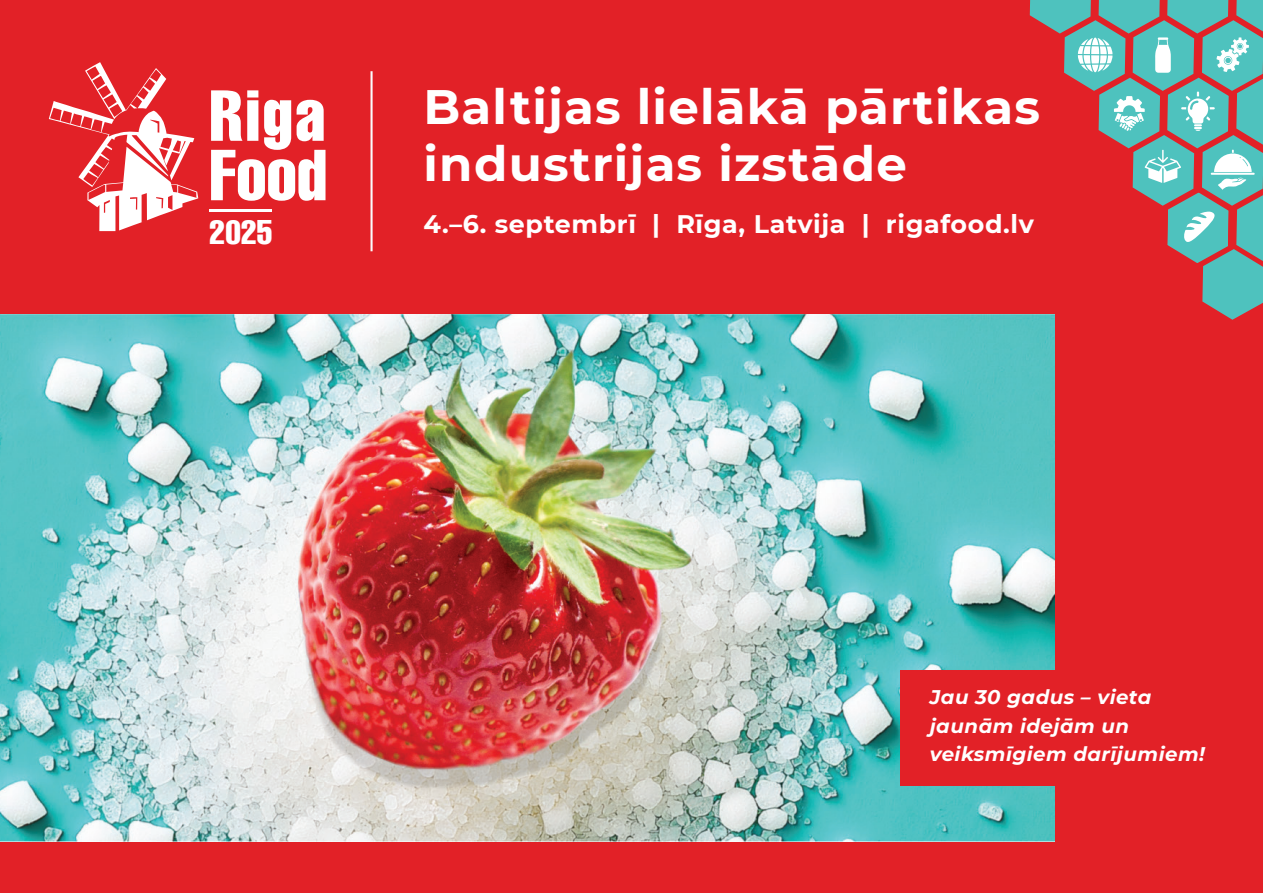
<style>
.page{position:relative;width:1263px;height:893px;background:#e22127}
.page>*{position:absolute;margin:0;border:0;box-sizing:border-box;transform-origin:0 0}
.t1{font:70.8px/59.4px "Rim Helvetica Compr";letter-spacing:.02em;color:#fff}
.t2{font:700 48.3px/57px "Montserrat";letter-spacing:.025em;color:#fff}
.t3{font:33.45px "Rim Helvetica Compr";color:#fff}
.t4{font:700 25.35px "Montserrat";letter-spacing:.025em;color:#fff}
.t5{font:italic 700 19.8px/28.3px "Montserrat";letter-spacing:.025em;color:#fff}
</style>
<div class="page">
<img style="left:0;top:315px;width:1054px;height:526px">
<div style="left:900px;top:670px;width:363px;height:116px;background:#e22127"></div>
<hr style="left:370px;top:71px;width:3px;height:180px;background:#fbfcfd">
<svg style="left:1030px;top:0;width:233px;height:320px"></svg>
<svg style="left:49px;top:62px;width:149px;height:169px"></svg>
<hr style="left:210px;top:210px;width:62px;height:2px;background:#fff">
<h2 class="t2" style="left:423px;top:76px;width:618px">Baltijas lielākā pārtikas industrijas izstāde</h2>
<h1 class="t1" style="left:210px;top:88px;width:119px">Riga<br>Food</h1>
<h3 class="t3" style="left:210px;top:214px;width:64px">2025</h3>
<p class="t4" style="left:423px;top:205px;width:612px">4.–6. septembrī | Rīga, Latvija | rigafood.lv</p>
<p class="t5" style="left:930px;top:682px;width:277px">Jau 30 gadus – vieta jaunām idejām un veiksmīgiem darījumiem!</p>
</div>
